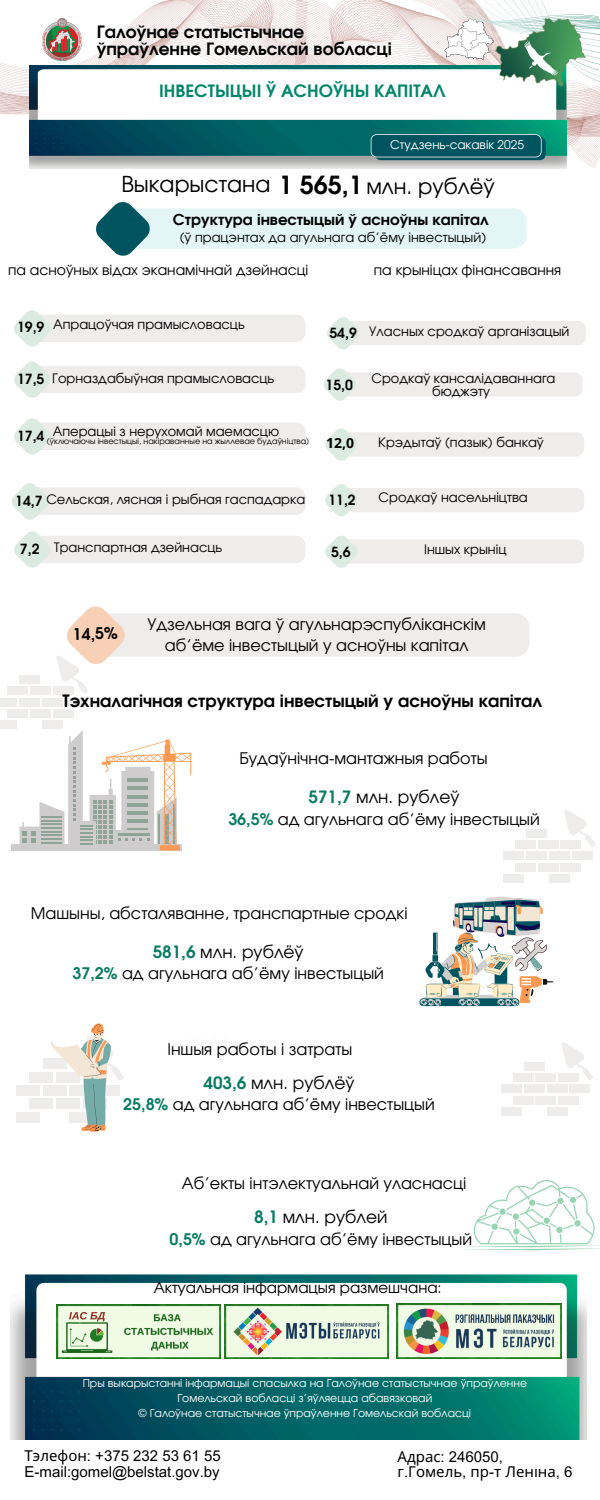
<style>
.page{position:relative;width:600px;height:1500px;background:#fff}
.page>*{position:absolute;margin:0;border:0;box-sizing:border-box;transform-origin:0 0}
.t1{font:700 25px "Evolventa";color:#000}
.t2{font:22px "Evolventa";color:#000}
.t3{font:21.1px "Evolventa";color:#000}
.t4{font:700 17px/16.5px "Evolventa";color:#000}
.t5{font:17px "Evolventa";color:#000}
.t6{font:700 17px "Evolventa";color:#01866b}
.t7{font:16px/21.8px "Evolventa";color:#000;text-align:center}
.t8{font:700 16px "Evolventa";color:#000}
.t9{font:15px "Arial MT Pro";color:#000}
.t10{font:15px/15px "Noto Sans";color:#000}
.t11{font:700 15px "Evolventa";color:#000}
.t12{font:15px "Evolventa";color:#000}
.t13{font:14px "Evolventa";color:#000}
.t14{font:700 14px "Evolventa";color:#000}
.t15{font:700 14px "Open Sans";color:#000}
.t16{font:13px "Evolventa";color:#000}
.t17{font:12px "Evolventa";color:#fff}
.t18{font:10.9px/15px "Evolventa";color:#fff;text-align:center}
.t19{font:8px "Evolventa";color:#000}
.s1{font-weight:700;color:#087b62}
.s2{font-family:"Noto Sans"}
.s3{font-family:"Arial MT Pro"}
</style>
<div class="page">
<img style="left:11px;top:1274px;width:575px;height:166px">
<svg style="left:369px;top:137px;width:231px;height:32px"></svg>
<svg style="left:308px;top:0;width:292px;height:137px"></svg>
<svg style="left:0;top:0;width:308px;height:115px"></svg>
<img style="left:29px;top:66px;width:537px;height:102px">
<svg style="left:371px;top:134px;width:175px;height:26px"></svg>
<img style="left:42px;top:19px;width:39px;height:42px">
<svg style="left:428px;top:0;width:172px;height:123px"></svg>
<div style="left:504px;top:851px;width:20px;height:9px;background:#efecec"></div>
<div style="left:527px;top:851px;width:20px;height:9px;background:#efecec"></div>
<div style="left:549px;top:851px;width:21px;height:9px;background:#efecec"></div>
<div style="left:572px;top:851px;width:20px;height:9px;background:#efecec"></div>
<div style="left:515px;top:840px;width:20px;height:9px;background:#efecec"></div>
<div style="left:538px;top:840px;width:20px;height:9px;background:#efecec"></div>
<div style="left:561px;top:840px;width:20px;height:9px;background:#efecec"></div>
<div style="left:561px;top:863px;width:20px;height:9px;background:#efecec"></div>
<div style="left:538px;top:863px;width:20px;height:9px;background:#efecec"></div>
<div style="left:515px;top:863px;width:20px;height:9px;background:#efecec"></div>
<div style="left:504px;top:874px;width:20px;height:9px;background:#efecec"></div>
<div style="left:549px;top:874px;width:21px;height:9px;background:#efecec"></div>
<div style="left:527px;top:829px;width:20px;height:9px;background:#efecec"></div>
<svg style="left:564px;top:809px;width:31px;height:38px"></svg>
<div style="left:16px;top:1085px;width:24px;height:11px;background:#efecec"></div>
<div style="left:43px;top:1085px;width:24px;height:11px;background:#efecec"></div>
<div style="left:29px;top:1072px;width:24px;height:10px;background:#efecec"></div>
<div style="left:29px;top:1099px;width:24px;height:10px;background:#efecec"></div>
<div style="left:16px;top:1112px;width:24px;height:10px;background:#efecec"></div>
<div style="left:43px;top:1059px;width:24px;height:10px;background:#efecec"></div>
<svg style="left:51px;top:1023px;width:72px;height:109px"></svg>
<div style="left:11px;top:844px;width:171px;height:6px;background:#cecccc"></div>
<svg style="left:20px;top:730px;width:171px;height:120px"></svg>
<svg style="left:419px;top:897px;width:134px;height:109px"></svg>
<div style="left:0;top:698px;width:17px;height:9px;background:#efecec"></div>
<div style="left:19px;top:698px;width:20px;height:9px;background:#efecec"></div>
<div style="left:42px;top:698px;width:20px;height:9px;background:#efecec"></div>
<div style="left:65px;top:698px;width:20px;height:9px;background:#efecec"></div>
<div style="left:8px;top:686px;width:20px;height:9px;background:#efecec"></div>
<div style="left:31px;top:686px;width:20px;height:9px;background:#efecec"></div>
<div style="left:53px;top:686px;width:21px;height:9px;background:#efecec"></div>
<div style="left:53px;top:709px;width:21px;height:9px;background:#efecec"></div>
<div style="left:31px;top:709px;width:20px;height:9px;background:#efecec"></div>
<div style="left:8px;top:709px;width:20px;height:9px;background:#efecec"></div>
<div style="left:0;top:721px;width:17px;height:8px;background:#efecec"></div>
<div style="left:42px;top:721px;width:20px;height:8px;background:#efecec"></div>
<div style="left:19px;top:675px;width:20px;height:9px;background:#efecec"></div>
<svg style="left:96px;top:202px;width:431px;height:54px"></svg>
<svg style="left:14px;top:310px;width:291px;height:37px"></svg>
<svg style="left:14px;top:361px;width:291px;height:37px"></svg>
<svg style="left:14px;top:418px;width:291px;height:37px"></svg>
<svg style="left:327px;top:317px;width:259px;height:33px"></svg>
<svg style="left:324px;top:368px;width:259px;height:33px"></svg>
<svg style="left:325px;top:428px;width:259px;height:33px"></svg>
<svg style="left:325px;top:484px;width:259px;height:33px"></svg>
<svg style="left:12px;top:483px;width:293px;height:85px"></svg>
<svg style="left:325px;top:535px;width:259px;height:33px"></svg>
<svg style="left:57px;top:606px;width:473px;height:87px"></svg>
<img style="left:56px;top:1304px;width:164px;height:55px">
<img style="left:225px;top:1304px;width:164px;height:55px">
<img style="left:396px;top:1304px;width:165px;height:55px">
<svg style="left:467px;top:1180px;width:133px;height:70px"></svg>
<div style="left:502px;top:1084px;width:20px;height:9px;background:#efecec"></div>
<div style="left:524px;top:1084px;width:21px;height:9px;background:#efecec"></div>
<div style="left:547px;top:1084px;width:20px;height:9px;background:#efecec"></div>
<div style="left:570px;top:1084px;width:20px;height:9px;background:#efecec"></div>
<div style="left:513px;top:1073px;width:20px;height:9px;background:#efecec"></div>
<div style="left:536px;top:1073px;width:20px;height:9px;background:#efecec"></div>
<div style="left:558px;top:1073px;width:21px;height:9px;background:#efecec"></div>
<div style="left:558px;top:1096px;width:21px;height:9px;background:#efecec"></div>
<div style="left:536px;top:1096px;width:20px;height:9px;background:#efecec"></div>
<div style="left:513px;top:1096px;width:20px;height:9px;background:#efecec"></div>
<div style="left:502px;top:1107px;width:20px;height:9px;background:#efecec"></div>
<div style="left:547px;top:1107px;width:20px;height:9px;background:#efecec"></div>
<div style="left:524px;top:1062px;width:21px;height:9px;background:#efecec"></div>
<svg style="left:562px;top:1042px;width:31px;height:38px"></svg>
<h1 class="t4" style="left:97px;top:25px;width:296px">Галоўнае статыстычнае ўпраўленне Гомельскай вобласці</h1>
<p class="t6" style="left:159px;top:84px;width:288px">ІНВЕСТЫЦЫІ Ў АСНОЎНЫ КАПІТАЛ</p>
<p class="t17" style="left:390px;top:140px;width:136px">Студзень-сакавік 2025</p>
<p class="t1" style="left:279px;top:174px;width:85px">1 565,1</p>
<p class="t2" style="left:121px;top:175px;width:151px">Выкарыстана</p>
<p class="t3" style="left:366px;top:177px;width:130px">млн. рублёў</p>
<p class="t16" style="left:180px;top:232px;width:308px">(ў працэнтах да агульнага аб’ёму інвестыцый)</p>
<p class="t13" style="left:8px;top:264px;width:302px">па асноўных відах эканамічнай дзейнасці</p>
<h6 class="t13" style="left:374px;top:264px;width:189px">па крыніцах фінансавання</h6>
<h6 class="t11" style="left:173px;top:213px;width:317px">Структура інвестыцый ў асноўны капітал</h6>
<p class="t14" style="left:17px;top:321px;width:29px">19,9</p>
<h6 class="t16" style="left:53px;top:319px;width:193px">Апрацоўчая прамысловасць</h6>
<p class="t14" style="left:17px;top:373px;width:29px">17,5</p>
<p class="t16" style="left:52px;top:372px;width:223px">Горназдабыўная прамысловасць</p>
<p class="t16" style="left:53px;top:426px;width:228px">Аперацыі з нерухомай маемасцю</p>
<h6 class="t14" style="left:17px;top:430px;width:29px">17,4</h6>
<h6 class="t19" style="left:47px;top:438px;width:264px">(ўключаючы інвестыцыі, накіраванные на жыллевае будаўніцтва)</h6>
<p class="t14" style="left:15px;top:495px;width:29px">14,7</p>
<p class="t16" style="left:46px;top:494px;width:261px">Сельская, лясная і рыбная гаспадарка</p>
<h6 class="t14" style="left:20px;top:543px;width:21px">7,2</h6>
<p class="t16" style="left:54px;top:542px;width:169px">Транспартная дзейнасць</p>
<p class="t14" style="left:329px;top:327px;width:29px">54,9</p>
<p class="t16" style="left:369px;top:326px;width:202px">Уласных сродкаў арганізацый</p>
<p class="t14" style="left:326px;top:379px;width:29px">15,0</p>
<h6 class="t16" style="left:371px;top:373px;width:186px">Сродкаў кансалідаваннага</h6>
<p class="t16" style="left:432px;top:386px;width:59px">бюджэту</p>
<p class="t15" style="left:326px;top:433px;width:30px">12,0</p>
<p class="t16" style="left:378px;top:437px;width:167px">Крэдытаў (пазык) банкаў</p>
<p class="t14" style="left:328px;top:494px;width:29px;rotate:-1deg">11,2</p>
<h6 class="t14" style="left:331px;top:546px;width:21px">5,6</h6>
<p class="t16" style="left:379px;top:491px;width:151px">Сродкаў насельніцтва</p>
<p class="t16" style="left:424px;top:543px;width:84px">Іншых крыніц</p>
<p class="t8" style="left:73px;top:627px;width:47px;rotate:-1deg">14,5%</p>
<p class="t7" style="left:147px;top:614px;width:340px">Удзельная вага ў агульнарэспубліканскім аб’ёме інвестыцый у асноўны капітал</p>
<p class="t4" style="left:62px;top:693px;width:481px">Тэхналагічная структура інвестыцый у асноўны капітал</p>
<h6 class="t7" style="left:239px;top:748px;width:250px">Будаўнічна-мантажныя работы</h6>
<p class="t5" style="left:309px;top:790px;width:152px"><span class="s1">571,7</span> млн. рублеў</p>
<p class="t7" style="left:228px;top:809px;width:313px"><span class="s1">36,5%</span> ад агульнага аб’ёму інвестыцый</p>
<p class="t7" style="left:31px;top:904px;width:378px">Машыны, абсталяванне, транспартные сродкі</p>
<h4 class="t5" style="left:153px;top:944px;width:152px"><span class="s1">581,6</span> млн. рублёў</h4>
<h4 class="t7" style="left:72px;top:964px;width:313px"><span class="s1">37,2%</span> ад агульнага аб’ёму інвестыцый</h4>
<p class="t7" style="left:167px;top:1039px;width:186px">Іншыя работы і затраты</p>
<h5 class="t5" style="left:204px;top:1075px;width:152px"><span class="s1">403,6</span> млн. рублёў</h5>
<h5 class="t7" style="left:123px;top:1095px;width:313px"><span class="s1">25,8%</span> ад агульнага аб’ёму інвестыцый</h5>
<p class="t7" style="left:182px;top:1173px;width:286px">Аб’екты інтэлектуальнай уласнасці</p>
<h4 class="t5" style="left:254px;top:1210px;width:135px"><span class="s1">8,1</span> млн. рублей</h4>
<h4 class="t7" style="left:170px;top:1229px;width:304px"><span class="s1">0,5%</span> ад агульнага аб’ёму інвестыцый</h4>
<h2 class="t12" style="left:154px;top:1281px;width:290px">Актуальная інфармацыя размешчана:</h2>
<h6 class="t18" style="left:83px;top:1377px;width:446px">Пры выкарыстанні інфармацыі спасылка на Галоўнае статыстычнае ўпраўленне<br>Гомельскай вобласці з’яўляецца абавязковай</h6>
<p class="t18" style="left:139px;top:1407px;width:334px">© Галоўнае статыстычнае ўпраўленне Гомельскай вобласці</p>
<h2 class="t9" style="left:25px;top:1450px;width:198px"><span class="s2">Тэлефон</span>: +375 232 53 61 55</h2>
<p class="t9" style="left:25px;top:1466px;width:197px">E-mail:gomel@belstat.gov.by</p>
<p class="t10" style="left:398px;top:1448px;width:177px">Адрас<span class="s3">: 246050, </span>г<span class="s3">.</span>Гомель<span class="s3">,</span> пр<span class="s3">-</span>т Леніна<span class="s3">, 6</span></p>
</div>
